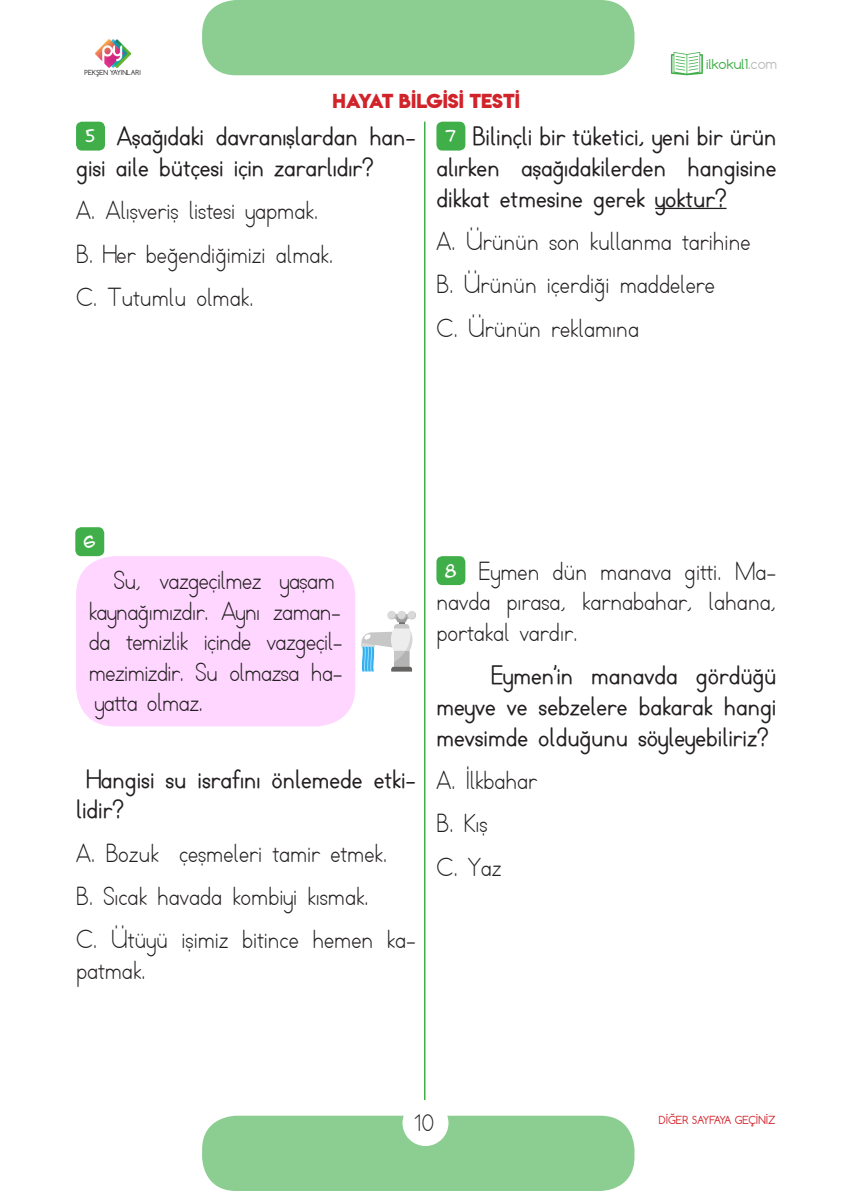
<style>
.page{position:relative;width:851px;height:1191px;background:#fff}
.page>*{position:absolute;margin:0;border:0;box-sizing:border-box;transform-origin:0 0}
.t1{font:25.5px/30.6px "TTKB Dik Temel Abece";color:#231f20}
.t2{font:700 25.5px/30.6px "TTKB Dik Temel Abece";color:#231f20}
.t3{font:25.5px/30.6px "TTKB Dik Temel Abece";letter-spacing:-.02em;color:#231f20}
.t4{font:23.25px "TTKB Dik Temel Abece";color:#231f20}
.t5{font:18px "Lemon Milkbold";color:#d1232a}
.t6{font:15px "Karikatura";color:#fff}
.t7{font:12.9px "Comfortaa";color:#40ae49}
.t8{font:10.5px "Comfortaa";color:#d1232a}
.t9{font:6.6px "Comfortaa";color:#231f20}
.s1{color:#bcbdc0}
</style>
<div class="page">
<div style="left:202px;top:0;width:432px;height:75px;background:#8cce91;border-radius:34px"></div>
<div style="left:202px;top:1115px;width:432px;height:76px;background:#8cce91;border-radius:34px"></div>
<svg style="left:670px;top:52px;width:32px;height:23px"></svg>
<img style="left:95px;top:39px;width:35px;height:28px">
<div style="left:402px;top:1100px;width:46px;height:46px;background:#fff;border-radius:50%"></div>
<hr style="left:424px;top:122px;width:1px;height:978px;background:#40ae49">
<div style="left:76px;top:122px;width:29px;height:29px;background:#40ae49;border-radius:6px"></div>
<div style="left:76px;top:556px;width:279px;height:170px;background:#ffd6ff;border-radius:39px"></div>
<div style="left:75px;top:527px;width:29px;height:29px;background:#40ae49;border-radius:6px"></div>
<svg style="left:361px;top:611px;width:55px;height:60px"></svg>
<hr style="left:655px;top:208px;width:71px;height:1px;background:#231f20">
<div style="left:436px;top:122px;width:29px;height:29px;background:#40ae49;border-radius:6px"></div>
<div style="left:436px;top:556px;width:29px;height:29px;background:#40ae49;border-radius:6px"></div>
<p class="t9" style="left:85px;top:69px;width:58px">PEKŞEN YAYINLARI</p>
<p class="t5" style="left:332px;top:88px;width:189px">HAYAT BİLGİSİ TESTİ</p>
<p class="t7" style="left:705px;top:56px;width:72px">ilkokul1<span class="s1">.com</span></p>
<p class="t2" style="left:76px;top:122px;width:341px;text-indent:41px">Aşağıdaki davranışlardan han&shy;gisi aile bütçesi için zararlıdır?</p>
<p class="t1" style="left:76px;top:196px;width:244px">A. Alışveriş listesi yapmak.</p>
<p class="t1" style="left:76px;top:239px;width:259px">B. Her beğendiğimizi almak.</p>
<p class="t1" style="left:76px;top:283px;width:179px">C. Tutumlu olmak.</p>
<p class="t6" style="left:85px;top:126px;width:12px">5</p>
<p class="t2" style="left:436px;top:122px;width:341px;text-align:justify;text-indent:36px">Bilinçli bir tüketici, yeni bir ürün alırken aşağıdakilerden hangisine dikkat etmesine gerek yoktur?</p>
<p class="t1" style="left:436px;top:226px;width:315px">A. Ürünün son kullanma tarihine</p>
<p class="t1" style="left:436px;top:270px;width:280px">B. Ürünün içerdiği maddelere</p>
<p class="t1" style="left:436px;top:313px;width:204px">C. Ürünün reklamına</p>
<p class="t6" style="left:445px;top:126px;width:12px">7</p>
<p class="t6" style="left:83px;top:531px;width:14px">6</p>
<p class="t3" style="left:89px;top:565px;width:255px;text-indent:25px">Su, vazgeçilmez yaşam kaynağımızdır. Aynı zaman&shy;da temizlik içinde vazgeçil&shy;mezimizdir. Su olmazsa ha&shy;yatta olmaz.</p>
<p class="t2" style="left:76px;top:764px;width:341px;text-indent:11px">Hangisi su israfını önlemede etki&shy;lidir?</p>
<p class="t1" style="left:76px;top:838px;width:313px">A. Bozuk çeşmeleri tamir etmek.</p>
<p class="t1" style="left:76px;top:881px;width:294px">B. Sıcak havada kombiyi kısmak.</p>
<p class="t1" style="left:76px;top:925px;width:341px">C. Ütüyü işimiz bitince hemen ka&shy;patmak.</p>
<p class="t1" style="left:436px;top:556px;width:341px;text-align:justify;text-indent:42px">Eymen dün manava gitti. Ma&shy;navda pırasa, karnabahar, lahana, portakal vardır.</p>
<p class="t2" style="left:436px;top:661px;width:341px;text-align:justify;text-indent:54px">Eymen’in manavda gördüğü meyve ve sebzelere bakarak hangi mevsimde olduğunu söyleyebiliriz?</p>
<p class="t1" style="left:436px;top:765px;width:102px">A. İlkbahar</p>
<p class="t1" style="left:436px;top:809px;width:53px">B. Kış</p>
<p class="t1" style="left:436px;top:852px;width:67px">C. Yaz</p>
<p class="t6" style="left:444px;top:560px;width:14px">8</p>
<p class="t4" style="left:414px;top:1109px;width:21px">10</p>
<p class="t8" style="left:658px;top:1113px;width:118px">DİĞER SAYFAYA GEÇİNİZ</p>
</div>
